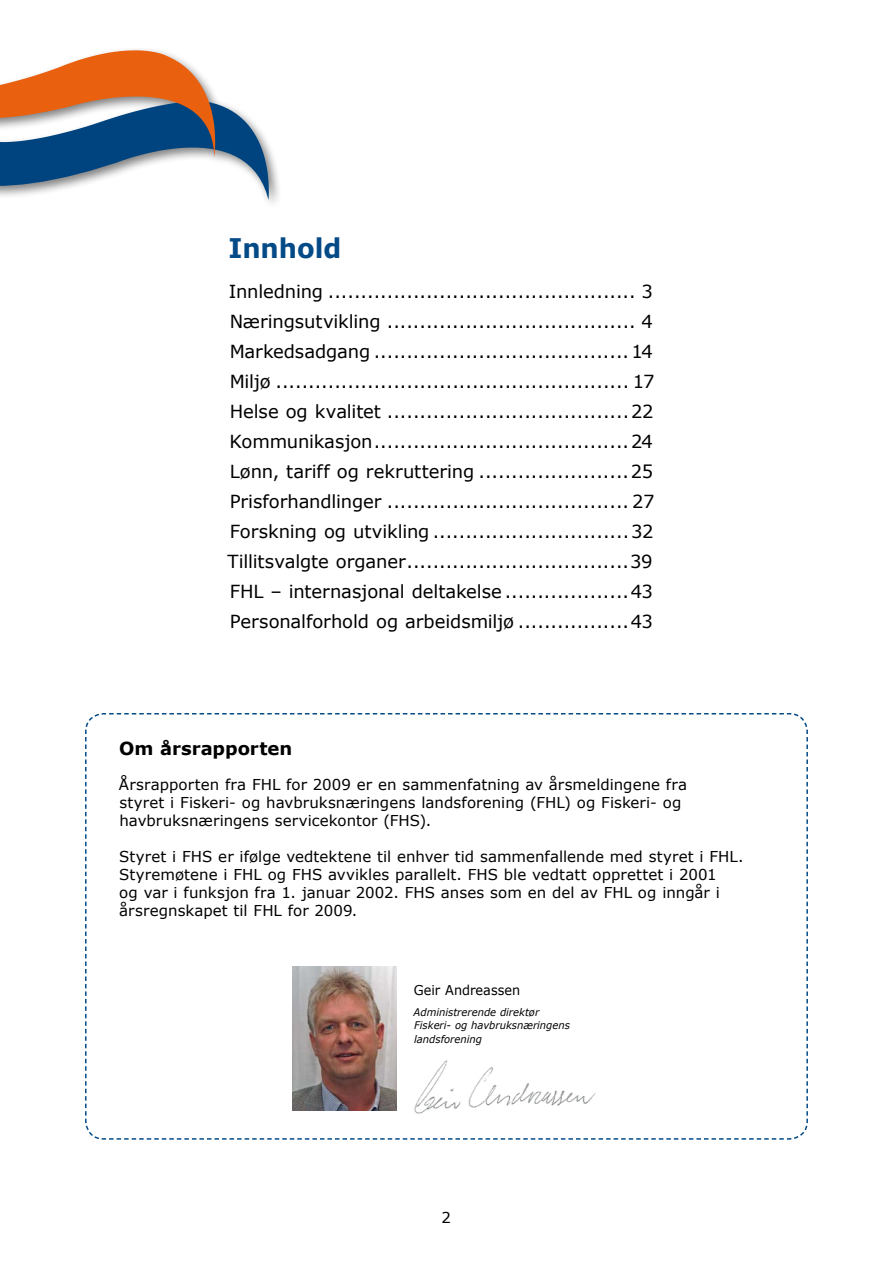
<style>
.page{position:relative;width:893px;height:1263px;background:#fff}
.page>*{position:absolute;margin:0;border:0;box-sizing:border-box;transform-origin:0 0}
.t1{font:700 27px "Verdana";color:#044a87;scale:.95 1}
.t2{font:18px/30px "Verdana";letter-spacing:-.005em;color:#000;text-align:justify}
.t3{font:700 18px "Verdana";color:#000}
.t4{font:15px/18px "Verdana";letter-spacing:.005em;color:#000}
.t5{font:13.5px "Verdana";color:#000;scale:.95 1}
.t6{font:italic 10.5px/13.5px "Verdana";color:#000;scale:.95 1}
</style>
<div class="page">
<svg style="left:85px;top:713px;width:723px;height:427px"></svg>
<img style="left:408px;top:1057px;width:191px;height:71px">
<img style="left:293px;top:966px;width:104px;height:144px">
<svg style="left:0;top:50px;width:269px;height:150px"></svg>
<h1 class="t1" style="left:228px;top:231px;width:121px">Innhold</h1>
<p class="t2" style="left:228px;top:277px;width:428px">Innledning ............................................... 3<br>Næringsutvikling ...................................... 4<br>Markedsadgang .......................................14<br>Miljø ...................................................... 17<br>Helse og kvalitet .....................................22<br>Kommunikasjon.......................................24<br>Lønn, tariff og rekruttering .......................25<br>Prisforhandlinger ..................................... 27<br>Forskning og utvikling ..............................32<br>Tillitsvalgte organer..................................39<br>FHL – internasjonal deltakelse ...................43<br>Personalforhold og arbeidsmiljø .................43</p>
<p class="t3" style="left:119px;top:737px;width:175px">Om årsrapporten</p>
<p class="t4" style="left:119px;top:775px;width:570px">Årsrapporten fra FHL for 2009 er en sammenfatning av årsmeldingene fra styret i Fiskeri- og havbruksnæringens landsforening (FHL) og Fiskeri- og havbruksnæringens servicekontor (FHS).</p>
<p class="t4" style="left:119px;top:847px;width:626px">Styret i FHS er ifølge vedtektene til enhver tid sammenfallende med styret i FHL.<br>Styremøtene i FHL og FHS avvikles parallelt. FHS ble vedtatt opprettet i 2001<br>og var i funksjon fra 1. januar 2002. FHS anses som en del av FHL og inngår i årsregnskapet til FHL for 2009.</p>
<p class="t5" style="left:414px;top:981px;width:113px">Geir Andreassen</p>
<p class="t6" style="left:414px;top:1005px;width:166px">Administrerende direktør<br>Fiskeri- og havbruksnæringens landsforening</p>
<p class="t4" style="left:442px;top:1209px;width:11px">2</p>
</div>
